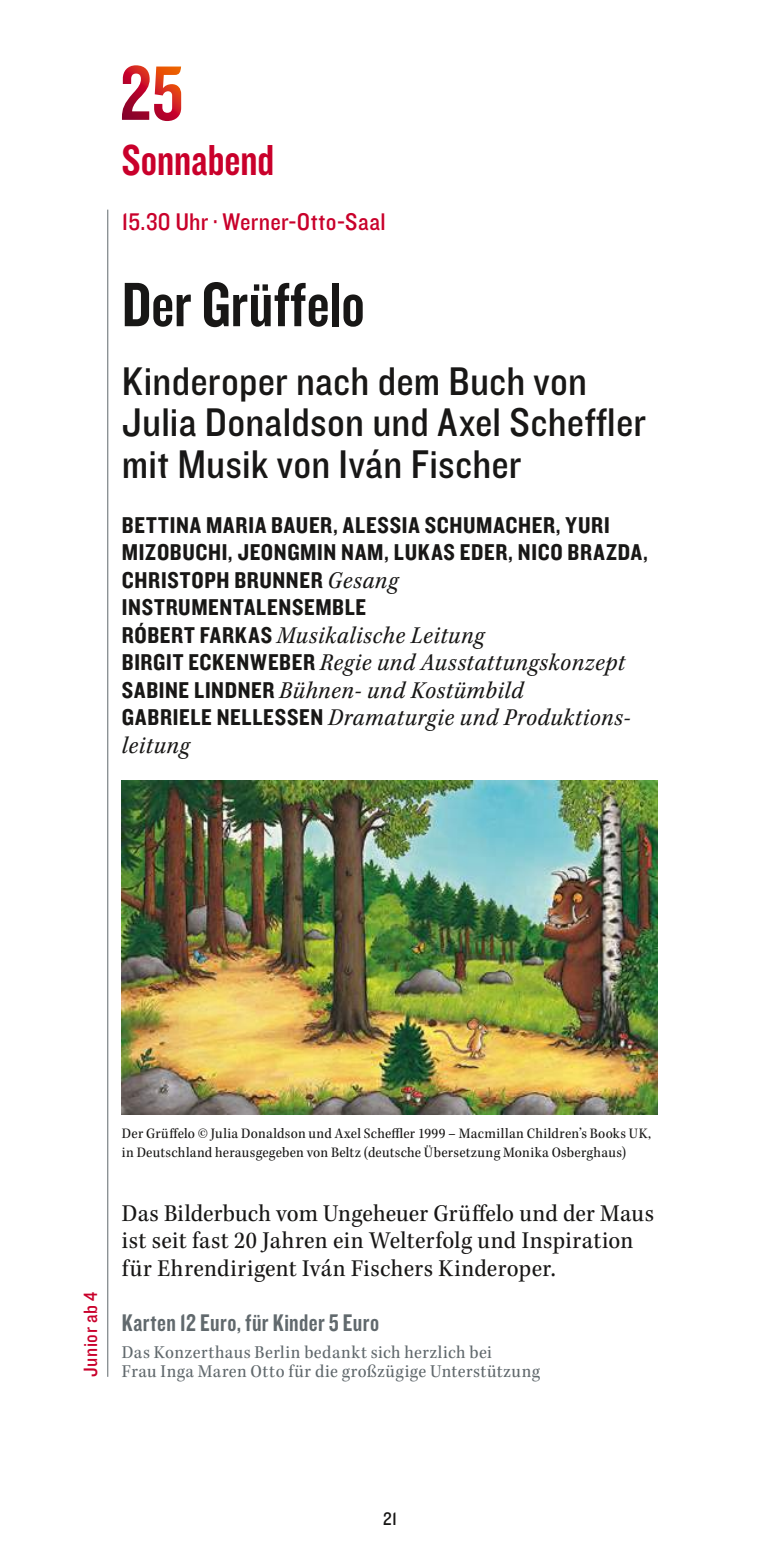
<style>
.page{position:relative;width:780px;height:1560px;background:#fff}
.page>*{position:absolute;margin:0;border:0;box-sizing:border-box;transform-origin:0 0}
.t1{font:65px "Knockout 49 Liteweight";color:#181716}
.t2{font:45px "Knockout 49 Liteweight";color:#c9002b}
.t3{font:41.5px/41.2px "Knockout 30 Junior Welterwt";letter-spacing:.005em;color:#181716}
.t4{font:25px/27.5px "Kepler Std Scn It";letter-spacing:.025em;color:#181716}
.t5{font:25px/27.5px "Kepler Std Scn";letter-spacing:.01em;color:#181716}
.t6{font:25px "Knockout 49 Liteweight";letter-spacing:.015em;color:#61696d}
.t7{font:25px "Knockout 30 Junior Welterwt";letter-spacing:.015em;color:#c9002b}
.t8{font:23.75px/27.5px "Knockout 50 Welterweight";letter-spacing:.025em;color:#181716}
.t9{font:20px "Knockout 30 Junior Welterwt";letter-spacing:.025em;color:#c9002b}
.t10{font:18.75px/18.8px "Kepler Std Scn";letter-spacing:.025em;color:#61696d}
.t11{font:18.75px "Knockout 30 Junior Welterwt";color:#181716}
.t12{font:15px/18.8px "Kepler Std Scn";letter-spacing:.02em;color:#181716}
.s1{font-family:"Kepler Std Scn It";font-size:25px}
.s2{font-family:"Knockout 50 Welterweight";font-size:23.75px}
</style>
<div class="page">
<hr style="left:107px;top:209px;width:1px;height:1167px;background:#61696d">
<svg style="left:122px;top:65px;width:59px;height:56px"></svg>
<img style="left:122px;top:780px;width:535px;height:334px">
<h2 class="t2" style="left:122px;top:131px;width:154px">Sonnabend</h2>
<p class="t7" style="left:122px;top:205px;width:265px">15.30 Uhr · Werner-Otto-Saal</p>
<h1 class="t1" style="left:122px;top:263px;width:244px">Der Grüffelo</h1>
<h3 class="t3" style="left:122px;top:359px;width:525px">Kinderoper nach dem Buch von<br>Julia Donaldson und Axel Scheffler mit Musik von Iván Fischer</h3>
<p class="t8" style="left:122px;top:510px;width:527px">BETTINA MARIA BAUER, ALESSIA SCHUMACHER, YURI MIZOBUCHI, JEONGMIN NAM, LUKAS EDER, NICO BRAZDA, CHRISTOPH BRUNNER <span class="s1">Gesang </span>INSTRUMENTALENSEMBLE</p>
<p class="t4" style="left:122px;top:621px;width:510px"><span class="s2">RÓBERT FARKAS</span> Musikalische Leitung<br><span class="s2">BIRGIT ECKENWEBER</span> Regie und Ausstattungskonzept <span class="s2">SABINE LINDNER</span> Bühnen- und Kostümbild<br><span class="s2">GABRIELE NELLESSEN</span> Dramaturgie und Produktions&shy;leitung</p>
<p class="t9" style="left:77px;top:1376px;width:86px;rotate:-90deg">Junior ab 4</p>
<p class="t12" style="left:122px;top:1124px;width:530px">Der Grüffelo © Julia Donaldson und Axel Scheffler 1999 – Macmillan Children’s Books UK, in Deutschland herausgegeben von Beltz (deutsche Übersetzung Monika Osberghaus)</p>
<p class="t5" style="left:122px;top:1199px;width:533px">Das Bilderbuch vom Ungeheuer Grüffelo und der Maus ist seit fast 20 Jahren ein Welterfolg und Inspiration für Ehrendirigent Iván Fischers Kinderoper.</p>
<p class="t6" style="left:122px;top:1306px;width:259px">Karten 12 Euro, für Kinder 5 Euro</p>
<p class="t10" style="left:122px;top:1343px;width:419px">Das Konzerthaus Berlin bedankt sich herzlich bei<br>Frau Inga Maren Otto für die großzügige Unterstützung</p>
<p class="t11" style="left:383px;top:1506px;width:15px">21</p>
</div>
